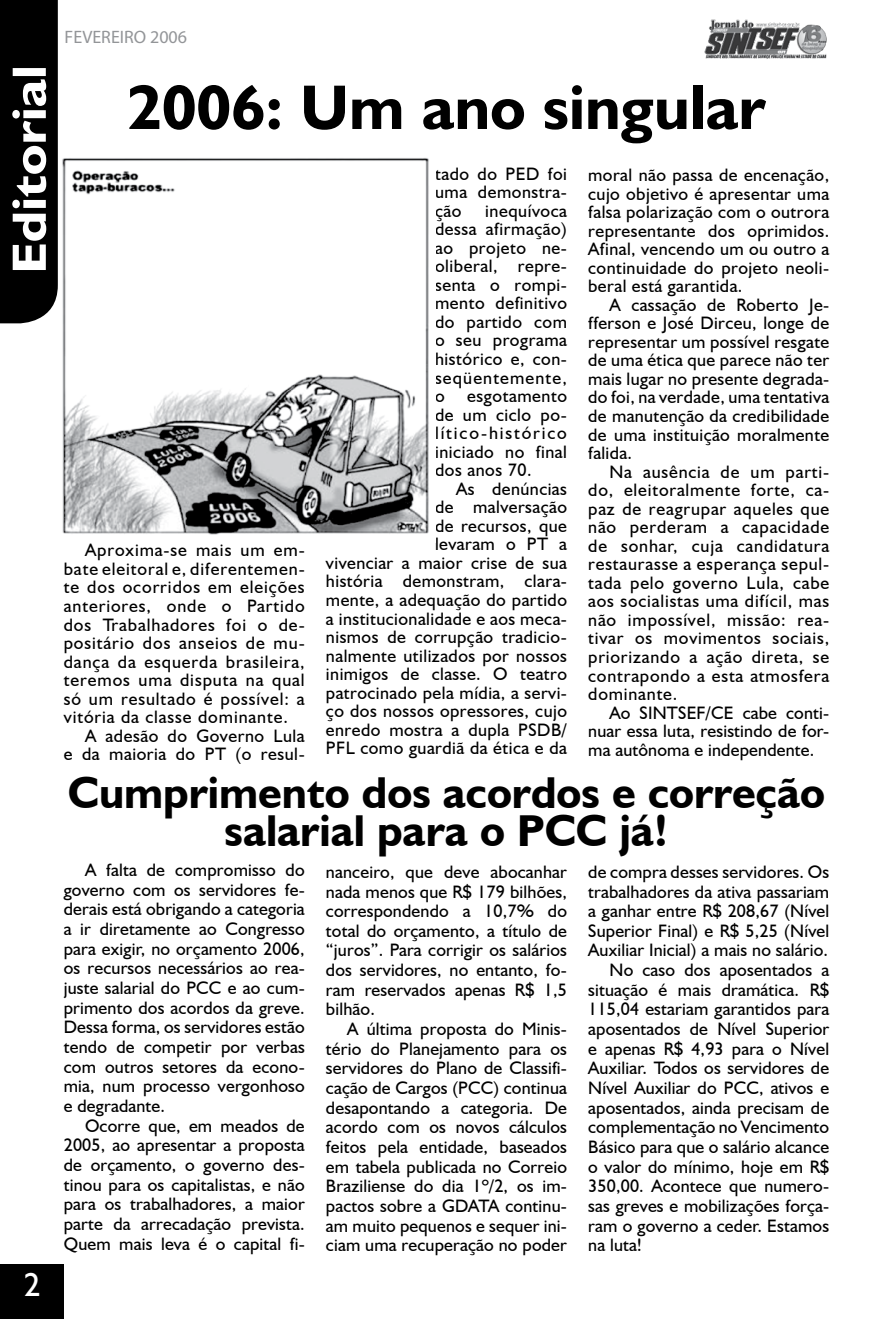
<style>
.page{position:relative;width:893px;height:1319px;background:#fff}
.page>*{position:absolute;margin:0;border:0;box-sizing:border-box;transform-origin:0 0}
.t1{font:700 63.3px "Humanist 521 BT";color:#000}
.t2{font:700 44.7px/38px "Humanist 521 BT";color:#000;text-align:center}
.t3{font:18px/18.6px "Humanist 521 BT";letter-spacing:.025em;color:#000;text-align:justify}
.t4{font:18px "Humanist 521 BT";letter-spacing:.05em;color:#000}
.t5{font:18px "Myriad Pro";color:#939598}
</style>
<div class="page">
<svg style="left:0;top:0;width:58px;height:323px"></svg>
<img style="left:62px;top:158px;width:367px;height:377px">
<img style="left:704px;top:19px;width:123px;height:40px">
<div style="left:0;top:1264px;width:64px;height:54px;background:#000"></div>
<p class="t5" style="left:65px;top:25px;width:124px">FEVEREIRO 2006</p>
<h1 class="t1" style="left:127px;top:68px;width:640px">2006: Um ano singular</h1>
<p class="t3" style="left:435px;top:164px;width:133px">tado do PED foi uma demonstra&shy;ção</p>
<p class="t3" style="left:588px;top:165px;width:243px">moral não passa de encenação, cujo objetivo é apresentar uma falsa polarização com o outrora representante dos oprimidos.<br>Afinal, vencendo um ou outro a continuidade do projeto neoli&shy;beral está garantida.</p>
<p class="t3" style="left:588px;top:295px;width:243px;text-indent:21px">A cassação de Roberto Je&shy;fferson e José Dirceu, longe de representar um possível resgate de uma ética que parece não ter mais lugar no presente degrada&shy;do foi, na verdade, uma tentativa de manutenção da credibilidade de uma instituição moralmente falida.</p>
<p class="t3" style="left:588px;top:462px;width:243px;text-indent:21px">Na ausência de um parti&shy;do, eleitoralmente forte, ca&shy;paz de reagrupar aqueles que não perderam a capacidade de sonhar, cuja candidatura restaurasse a esperança sepul&shy;tada pelo governo Lula, cabe aos socialistas uma difícil, mas não impossível, missão: rea&shy;tivar os movimentos sociais, priorizando a ação direta, se contrapondo a esta atmosfera dominante.</p>
<p class="t3" style="left:588px;top:702px;width:242px;text-indent:21px">Ao SINTSEF/CE cabe conti&shy;nuar essa luta, resistindo de for&shy;ma autônoma e independente.</p>
<h2 class="t2" style="left:68px;top:773px;width:759px">Cumprimento dos acordos e correção salarial para o PCC já!</h2>
<p class="t3" style="left:64px;top:859px;width:243px;line-height:19.6px;text-indent:21px">A falta de compromisso do governo com os servidores fe&shy;derais está obrigando a categoria a ir diretamente ao Congresso para exigir, no orçamento 2006, os recursos necessários ao rea&shy;juste salarial do PCC e ao cum&shy;primento dos acordos da greve.<br>Dessa forma, os servidores estão tendo de competir por verbas com outros setores da econo&shy;mia, num processo vergonhoso e degradante.</p>
<p class="t3" style="left:64px;top:1115px;width:242px;line-height:19.6px;text-indent:21px">Ocorre que, em meados de 2005, ao apresentar a proposta de orçamento, o governo des&shy;tinou para os capitalistas, e não para os trabalhadores, a maior parte da arrecadação prevista.<br>Quem mais leva é o capital fi-</p>
<p class="t3" style="left:435px;top:201px;width:133px;text-indent:50px">inequívoca dessa afirmação) ao projeto ne&shy;oliberal, repre&shy;senta o rompi&shy;mento definitivo do partido com o seu programa histórico e, con&shy;seqüentemente, o</p>
<p class="t3" style="left:435px;top:386px;width:133px;text-indent:32px">esgotamento de um ciclo po&shy;lítico-histórico iniciado no final dos anos 70.</p>
<p class="t3" style="left:326px;top:479px;width:243px;text-align:right">As denúncias<br>de malversação<br>de recursos, que<br>levaram o PT a<br>vivenciar a maior crise de sua história demonstram, clara&shy;mente, a adequação do partido a institucionalidade e aos meca&shy;nismos de corrupção tradicio&shy;nalmente utilizados por nossos inimigos de classe. O teatro patrocinado pela mídia, a servi&shy;ço dos nossos opressores, cujo enredo mostra a dupla PSDB/<br>PFL como guardiã da ética e da</p>
<p class="t4" style="left:85px;top:539px;width:221px">Aproxima-se mais um em-</p>
<p class="t4" style="left:64px;top:557px;width:242px">bate eleitoral e, diferentemen-</p>
<p class="t4" style="left:64px;top:576px;width:242px">te dos ocorridos em eleições</p>
<p class="t4" style="left:64px;top:594px;width:242px">anteriores, onde o Partido</p>
<p class="t4" style="left:64px;top:613px;width:242px">dos Trabalhadores foi o de-</p>
<p class="t4" style="left:64px;top:631px;width:242px">positário dos anseios de mu-</p>
<p class="t4" style="left:64px;top:650px;width:242px">dança da esquerda brasileira,</p>
<p class="t4" style="left:64px;top:668px;width:242px">teremos uma disputa na qual</p>
<p class="t4" style="left:64px;top:687px;width:242px">só um resultado é possível: a</p>
<p class="t4" style="left:64px;top:705px;width:226px">vitória da classe dominante.</p>
<p class="t3" style="left:85px;top:725px;width:221px">A adesão do Governo Lula</p>
<p class="t3" style="left:64px;top:744px;width:242px">e da maioria do PT (o resul-</p>
<p class="t3" style="left:588px;top:861px;width:243px">de compra desses servidores. Os</p>
<p class="t3" style="left:588px;top:881px;width:243px">trabalhadores da ativa passariam</p>
<p class="t3" style="left:588px;top:901px;width:243px">a ganhar entre R$ 208,67 (Nível</p>
<p class="t3" style="left:588px;top:920px;width:243px">Superior Final) e R$ 5,25 (Nível</p>
<p class="t3" style="left:588px;top:940px;width:241px">Auxiliar Inicial) a mais no salário.</p>
<p class="t3" style="left:609px;top:960px;width:221px">No caso dos aposentados a</p>
<p class="t3" style="left:588px;top:979px;width:242px">situação é mais dramática. R$</p>
<p class="t3" style="left:588px;top:999px;width:243px">115,04 estariam garantidos para</p>
<p class="t3" style="left:588px;top:1019px;width:242px">aposentados de Nível Superior</p>
<p class="t3" style="left:588px;top:1038px;width:242px">e apenas R$ 4,93 para o Nível</p>
<p class="t3" style="left:588px;top:1058px;width:242px">Auxiliar. Todos os servidores de</p>
<p class="t3" style="left:588px;top:1078px;width:243px">Nível Auxiliar do PCC, ativos e</p>
<p class="t3" style="left:588px;top:1097px;width:242px">aposentados, ainda precisam de</p>
<p class="t3" style="left:588px;top:1117px;width:243px">complementação no Vencimento</p>
<p class="t3" style="left:588px;top:1137px;width:243px">Básico para que o salário alcance</p>
<p class="t3" style="left:588px;top:1156px;width:242px">o valor do mínimo, hoje em R$</p>
<p class="t3" style="left:588px;top:1176px;width:242px">350,00. Acontece que numero-</p>
<p class="t3" style="left:588px;top:1196px;width:242px">sas greves e mobilizações força-</p>
<p class="t3" style="left:588px;top:1215px;width:242px">ram o governo a ceder. Estamos</p>
<p class="t3" style="left:588px;top:1235px;width:55px">na luta!</p>
<p class="t3" style="left:326px;top:861px;width:243px;line-height:19.6px">nanceiro, que deve abocanhar nada menos que R$ 179 bilhões, correspondendo a 10,7% do total do orçamento, a título de “juros”. Para corrigir os salários dos servidores, no entanto, fo&shy;ram reservados apenas R$ 1,5 bilhão.</p>
<p class="t3" style="left:326px;top:1018px;width:243px;line-height:19.6px;text-indent:21px">A última proposta do Minis&shy;tério do Planejamento para os servidores do Plano de Classifi&shy;cação de Cargos (PCC) continua desapontando a categoria. De acordo com os novos cálculos feitos pela entidade, baseados em tabela publicada no Correio Braziliense do dia 1º/2, os im&shy;pactos sobre a GDATA continu&shy;am muito pequenos e sequer ini&shy;ciam uma recuperação no poder</p>
</div>
